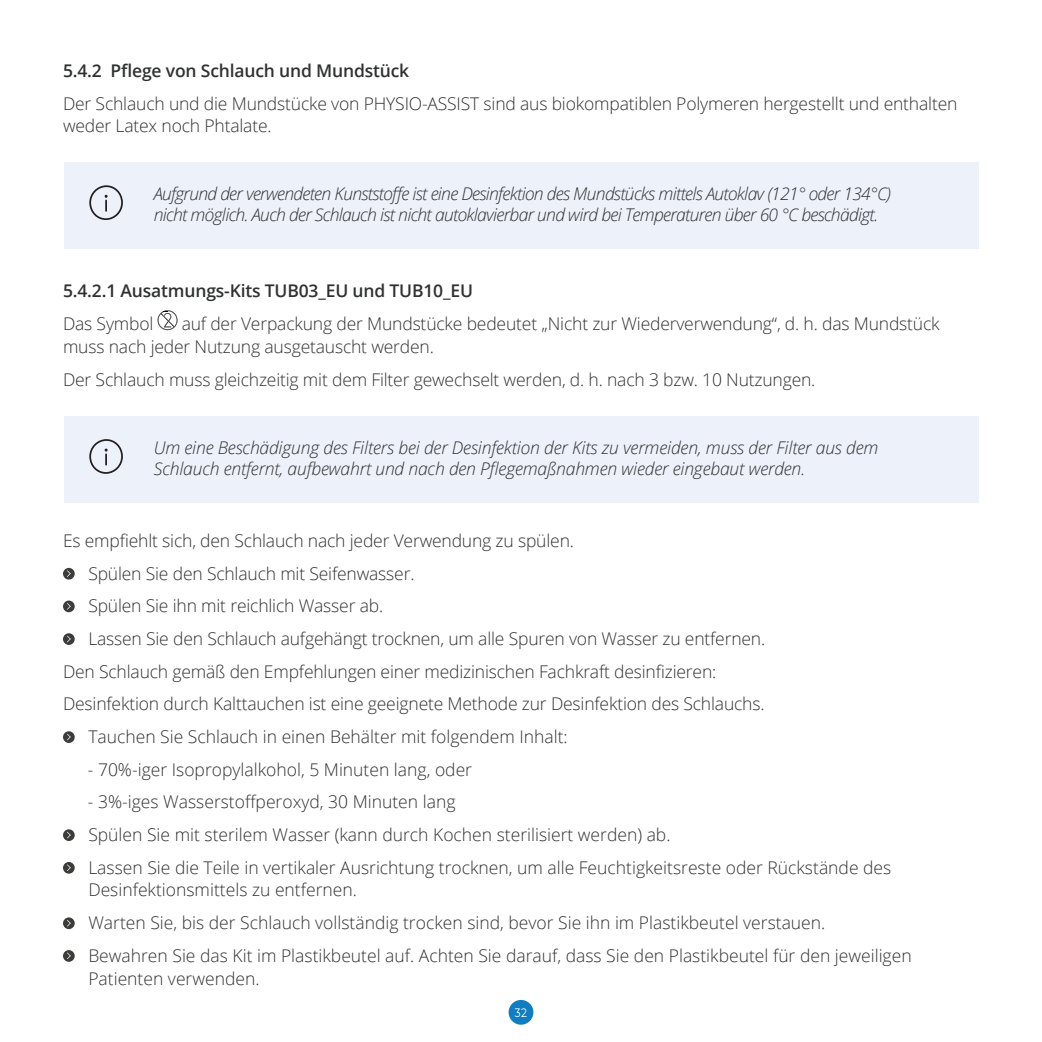
<style>
.page{position:relative;width:1042px;height:1042px;background:#fff}
.page>*{position:absolute;margin:0;border:0;box-sizing:border-box;transform-origin:0 0}
.t1{font:300 17.5px/32.7px "Open Sans";letter-spacing:-.01em;color:#303131}
.t2{font:italic 300 17.5px/21px "Open Sans";letter-spacing:-.04em;color:#303131}
.t3{font:italic 300 17.5px/21px "Open Sans";letter-spacing:-.01em;color:#303131}
.t4{font:600 17.5px "Open Sans";letter-spacing:-.01em;color:#303131}
.t5{font:12.25px "Montserrat";color:#fff;scale:.85 1}
</style>
<div class="page">
<div style="left:508px;top:1000px;width:25px;height:24px;background:#117dc1;border-radius:50%"></div>
<svg style="left:158px;top:310px;width:20px;height:21px"></svg>
<div style="left:63px;top:568px;width:12px;height:11px;background:#3c3c3b;border-radius:50%"></div>
<svg style="left:67px;top:570px;width:4px;height:7px"></svg>
<svg style="left:63px;top:600px;width:12px;height:12px"></svg>
<svg style="left:67px;top:603px;width:4px;height:6px"></svg>
<div style="left:63px;top:633px;width:12px;height:12px;background:#3c3c3b;border-radius:50%"></div>
<svg style="left:67px;top:636px;width:4px;height:6px"></svg>
<div style="left:63px;top:731px;width:12px;height:12px;background:#3c3c3b;border-radius:50%"></div>
<svg style="left:67px;top:734px;width:4px;height:6px"></svg>
<div style="left:63px;top:829px;width:12px;height:12px;background:#3c3c3b;border-radius:50%"></div>
<svg style="left:67px;top:832px;width:4px;height:6px"></svg>
<div style="left:63px;top:862px;width:12px;height:11px;background:#3c3c3b;border-radius:50%"></div>
<svg style="left:67px;top:864px;width:4px;height:7px"></svg>
<svg style="left:63px;top:917px;width:12px;height:12px"></svg>
<svg style="left:67px;top:920px;width:4px;height:6px"></svg>
<div style="left:63px;top:950px;width:12px;height:12px;background:#3c3c3b;border-radius:50%"></div>
<svg style="left:67px;top:952px;width:4px;height:7px"></svg>
<div style="left:64px;top:163px;width:915px;height:86px;background:#edf1fa"></div>
<svg style="left:89px;top:185px;width:33px;height:35px"></svg>
<div style="left:64px;top:416px;width:915px;height:87px;background:#edf1fa"></div>
<svg style="left:89px;top:439px;width:33px;height:35px"></svg>
<p class="t4" style="left:63px;top:59px;width:348px">5.4.2 Pflege von Schlauch und Mundstück</p>
<p class="t1" style="left:63px;top:91px;width:896px;line-height:22.8px">Der Schlauch und die Mundstücke von PHYSIO-ASSIST sind aus biokompatiblen Polymeren hergestellt und enthalten weder Latex noch Phtalate.</p>
<p class="t2" style="left:154px;top:183px;width:738px">Aufgrund der verwendeten Kunststoffe ist eine Desinfektion des Mundstücks mittels Autoklav (121° oder 134°C) nicht möglich. Auch der Schlauch ist nicht autoklavierbar und wird bei Temperaturen über 60 °C beschädigt.</p>
<p class="t4" style="left:63px;top:279px;width:411px">5.4.2.1 Ausatmungs-Kits TUB03_EU und TUB10_EU</p>
<p class="t1" style="left:63px;top:307px;width:92px">Das Symbol</p>
<p class="t1" style="left:63px;top:312px;width:878px;line-height:22.8px;text-indent:119px">auf der Verpackung der Mundstücke bedeutet „Nicht zur Wiederverwendung“, d. h. das Mundstück muss nach jeder Nutzung ausgetauscht werden.</p>
<p class="t1" style="left:63px;top:362px;width:754px">Der Schlauch muss gleichzeitig mit dem Filter gewechselt werden, d. h. nach 3 bzw. 10 Nutzungen.</p>
<p class="t3" style="left:154px;top:436px;width:726px">Um eine Beschädigung des Filters bei der Desinfektion der Kits zu vermeiden, muss der Filter aus dem<br>Schlauch entfernt, aufbewahrt und nach den Pflegemaßnahmen wieder eingebaut werden.</p>
<p class="t1" style="left:63px;top:524px;width:512px">Es empfiehlt sich, den Schlauch nach jeder Verwendung zu spülen.</p>
<p class="t1" style="left:88px;top:556px;width:328px">Spülen Sie den Schlauch mit Seifenwasser.</p>
<p class="t1" style="left:88px;top:589px;width:296px">Spülen Sie ihn mit reichlich Wasser ab.</p>
<p class="t1" style="left:88px;top:622px;width:678px">Lassen Sie den Schlauch aufgehängt trocknen, um alle Spuren von Wasser zu entfernen.</p>
<p class="t1" style="left:63px;top:654px;width:655px">Den Schlauch gemäß den Empfehlungen einer medizinischen Fachkraft desinfizieren:</p>
<p class="t1" style="left:63px;top:687px;width:703px">Desinfektion durch Kalttauchen ist eine geeignete Methode zur Desinfektion des Schlauchs.</p>
<p class="t1" style="left:88px;top:720px;width:481px">Tauchen Sie Schlauch in einen Behälter mit folgendem Inhalt:</p>
<p class="t1" style="left:88px;top:752px;width:386px">- 70%-iger Isopropylalkohol, 5 Minuten lang, oder</p>
<p class="t1" style="left:88px;top:785px;width:805px">- 3%-iges Wasserstoffperoxyd, 30 Minuten lang<br>Spülen Sie mit sterilem Wasser (kann durch Kochen sterilisiert werden) ab.<br>Lassen Sie die Teile in vertikaler Ausrichtung trocknen, um alle Feuchtigkeitsreste oder Rückstände des</p>
<p class="t1" style="left:88px;top:873px;width:825px">Desinfektionsmittels zu entfernen.<br>Warten Sie, bis der Schlauch vollständig trocken sind, bevor Sie ihn im Plastikbeutel verstauen.<br>Bewahren Sie das Kit im Plastikbeutel auf. Achten Sie darauf, dass Sie den Plastikbeutel für den jeweiligen</p>
<p class="t1" style="left:88px;top:961px;width:173px">Patienten verwenden.</p>
<p class="t5" style="left:515px;top:1004px;width:16px">32</p>
</div>
